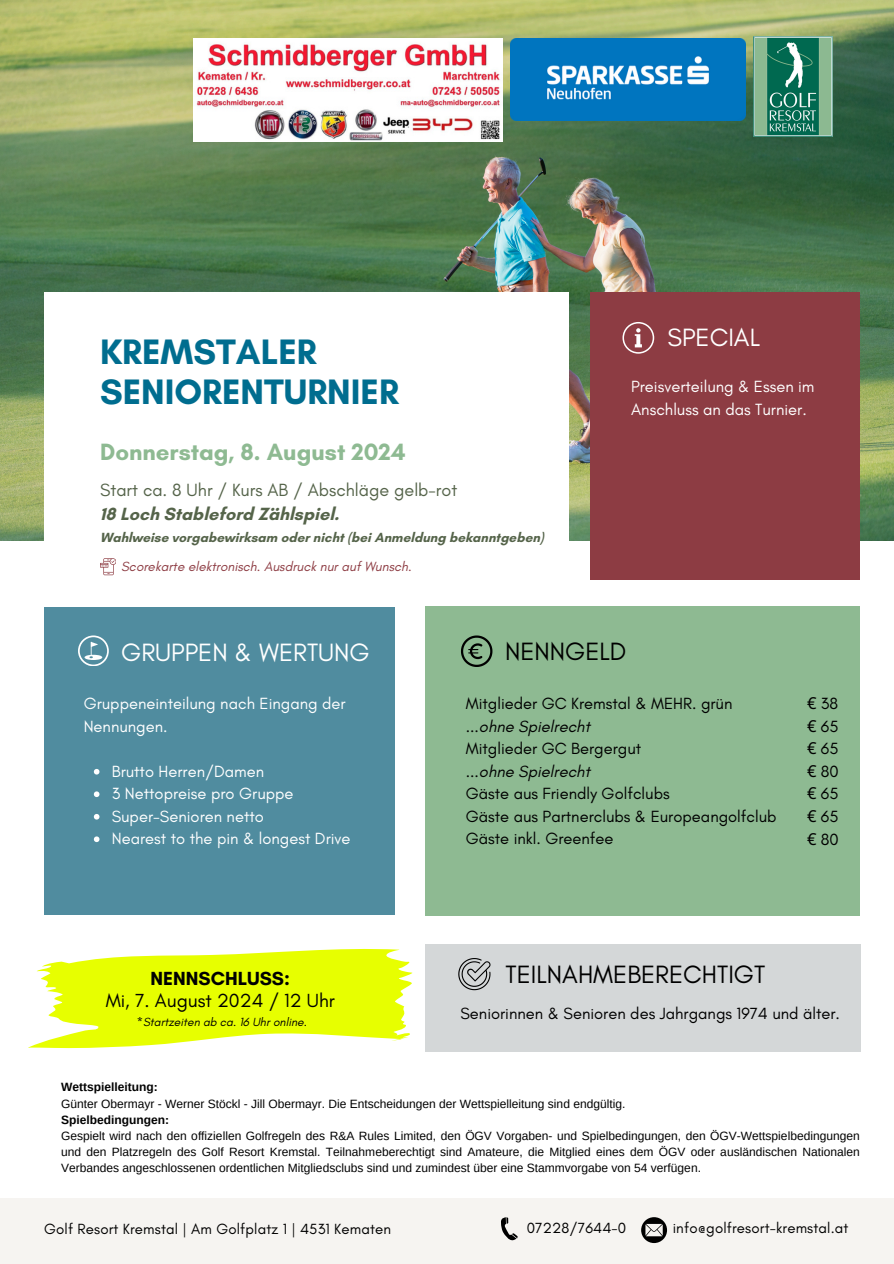
<style>
.page{position:relative;width:894px;height:1264px;background:#fff}
.page>*{position:absolute;margin:0;border:0;box-sizing:border-box;transform-origin:0 0}
.t1{font:700 36px "Glacial Indifference";color:#006d8f}
.t2{font:25.5px "Glacial Indifference";color:#000}
.t3{font:25.5px "Glacial Indifference";color:#fff}
.t4{font:700 24px "Glacial Indifference";color:#8eba92}
.t5{font:19.35px "Glacial Indifference";color:#000}
.t6{font:700 19.35px "Glacial Indifference";color:#000}
.t7{font:18px "Glacial Indifference";color:#55644a}
.t8{font:700 18px "Glacial Indifference";color:#55644a}
.t9{font:16.5px/22.5px "Glacial Indifference";color:#000}
.t10{font:16.5px/22.5px "Glacial Indifference";color:#fff}
.t11{font:15px "Glacial Indifference";letter-spacing:.01em;color:#000}
.t12{font:700 13.5px "Glacial Indifference";color:#55644a}
.t13{font:italic 13.5px "Glacial Indifference";color:#8d3c43}
.t14{font:12px/16px "Arimo";color:#000;text-align:justify}
.t15{font:700 12px "Arimo";color:#000}
.t16{font:italic 12px "Glacial Indifference";color:#000}
.s1{font-style:italic}
.s2{font-family:"Noto Sans"}
</style>
<div class="page">
<div style="left:0;top:1198px;width:893px;height:65px;background:#f6f4f1"></div>
<svg style="left:501px;top:1217px;width:16px;height:23px"></svg>
<img style="left:0;top:0;width:893px;height:541px">
<div style="left:590px;top:292px;width:269px;height:287px;background:#8d3c43"></div>
<div style="left:44px;top:292px;width:524px;height:288px;background:#fff"></div>
<div style="left:424px;top:606px;width:435px;height:309px;background:#8eba92"></div>
<svg style="left:461px;top:635px;width:31px;height:32px"></svg>
<img style="left:752px;top:37px;width:80px;height:100px">
<svg style="left:28px;top:948px;width:385px;height:100px"></svg>
<svg style="left:641px;top:1217px;width:25px;height:25px"></svg>
<div style="left:425px;top:944px;width:435px;height:107px;background:#d4d7d8"></div>
<svg style="left:458px;top:958px;width:32px;height:32px"></svg>
<svg style="left:100px;top:558px;width:16px;height:17px"></svg>
<svg style="left:622px;top:322px;width:31px;height:31px"></svg>
<div style="left:44px;top:606px;width:351px;height:308px;background:#508c9f"></div>
<svg style="left:78px;top:635px;width:30px;height:31px"></svg>
<img style="left:193px;top:39px;width:309px;height:102px">
<img style="left:510px;top:39px;width:235px;height:82px">
<svg style="left:94px;top:769px;width:5px;height:5px"></svg>
<svg style="left:94px;top:791px;width:5px;height:6px"></svg>
<svg style="left:94px;top:814px;width:5px;height:5px"></svg>
<svg style="left:94px;top:836px;width:5px;height:6px"></svg>
<p class="t1" style="left:100px;top:329px;width:218px">KREMSTALER</p>
<p class="t1" style="left:100px;top:370px;width:300px">SENIORENTURNIER</p>
<h4 class="t4" style="left:100px;top:437px;width:307px">Donnerstag, 8. August 2024</h4>
<p class="t7" style="left:100px;top:478px;width:358px">Start ca. 8 Uhr / Kurs AB / Abschläge gelb-rot</p>
<p class="t8" style="left:100px;top:502px;width:241px">18 Loch Stableford Zählspiel.</p>
<p class="t12" style="left:100px;top:529px;width:445px">Wahlweise vorgabewirksam oder nicht (bei Anmeldung bekanntgeben)</p>
<p class="t13" style="left:121px;top:558px;width:292px">Scorekarte elektronisch. Ausdruck nur auf Wunsch.</p>
<p class="t3" style="left:667px;top:322px;width:94px">SPECIAL</p>
<p class="t10" style="left:631px;top:375px;width:185px">Preisverteilung &amp; Essen im<br>Anschluss an das Turnier.</p>
<p class="t3" style="left:121px;top:636px;width:250px">GRUPPEN &amp; WERTUNG</p>
<h5 class="t10" style="left:84px;top:692px;width:263px">Gruppeneinteilung nach Eingang der<br>Nennungen.</h5>
<h5 class="t10" style="left:112px;top:759px;width:154px">Brutto Herren/Damen</h5>
<p class="t10" style="left:112px;top:782px;width:183px">3 Nettopreise pro Gruppe</p>
<h4 class="t10" style="left:112px;top:804px;width:154px">Super-Senioren netto</h4>
<p class="t10" style="left:112px;top:827px;width:240px">Nearest to the pin &amp; longest Drive</p>
<p class="t6" style="left:150px;top:966px;width:141px">NENNSCHLUSS:</p>
<h5 class="t5" style="left:106px;top:988px;width:231px">Mi, 7. August 2024 / 12 Uhr</h5>
<p class="t16" style="left:137px;top:1014px;width:172px">*Startzeiten ab ca. 16 Uhr online.</p>
<p class="t2" style="left:505px;top:635px;width:123px">NENNGELD</p>
<p class="t9" style="left:465px;top:692px;width:312px">Mitglieder GC Kremstal &amp; MEHR. grün <span class="s1">...ohne Spielrecht<br></span>Mitglieder GC Bergergut<br><span class="s1">...ohne Spielrecht<br></span>Gäste aus Friendly Golfclubs<br>Gäste aus Partnerclubs &amp; Europeangolfclub<br>Gäste inkl. Greenfee</p>
<p class="t9" style="left:806px;top:692px;width:33px;text-align:justify"><span class="s2">€</span> 38 <span class="s2">€</span> 65 <span class="s2">€</span> 65 <span class="s2">€</span> 80 <span class="s2">€</span> 65 <span class="s2">€</span> 65 <span class="s2">€</span> 80</p>
<p class="t2" style="left:505px;top:958px;width:261px">TEILNAHMEBERECHTIGT</p>
<p class="t9" style="left:460px;top:1002px;width:381px">Seniorinnen &amp; Senioren des Jahrgangs 1974 und älter.</p>
<p class="t15" style="left:61px;top:1080px;width:98px">Wettspielleitung:</p>
<h5 class="t14" style="left:61px;top:1095px;width:565px">Günter Obermayr - Werner Stöckl - Jill Obermayr. Die Entscheidungen der Wettspielleitung sind endgültig.</h5>
<p class="t15" style="left:61px;top:1112px;width:109px">Spielbedingungen:</p>
<p class="t14" style="left:61px;top:1127px;width:800px">Gespielt wird nach den offiziellen Golfregeln des R&amp;A Rules Limited, den ÖGV Vorgaben- und Spielbedingungen, den ÖGV-Wettspielbedingungen und den Platzregeln des Golf Resort Kremstal. Teilnahmeberechtigt sind Amateure, die Mitglied eines dem ÖGV oder ausländischen Nationalen Verbandes angeschlossenen ordentlichen Mitgliedsclubs sind und zumindest über eine Stammvorgabe von 54 verfügen.</p>
<h3 class="t11" style="left:44px;top:1219px;width:348px">Golf Resort Kremstal | Am Golfplatz 1 | 4531 Kematen</h3>
<p class="t11" style="left:526px;top:1218px;width:101px">07228/7644-0</p>
<p class="t11" style="left:672px;top:1218px;width:177px">info@golfresort-kremstal.at</p>
</div>
